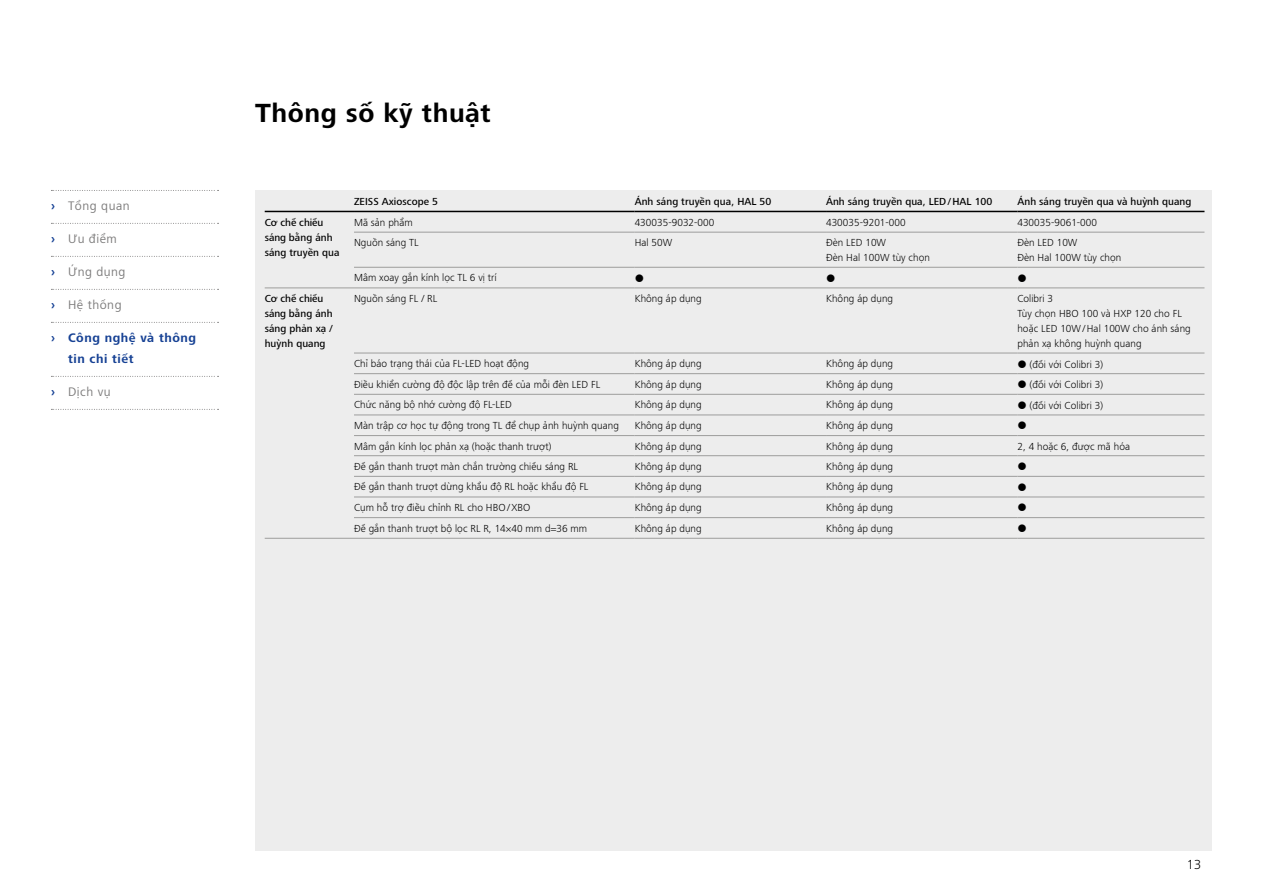
<style>
.page{position:relative;width:1263px;height:893px;background:#fff}
.page>*{position:absolute;margin:0;border:0;box-sizing:border-box;transform-origin:0 0}
.head_18_bd{font:700 27px "ZEISS Frutiger Next Viet";letter-spacing:.02em;color:#000}
.t1{font:300 13.5px "ZEISS Frutiger Next Viet";color:#000}
.t2{font:12.75px "ZEISS Frutiger Next Viet";letter-spacing:.04em;color:#7c7b7b}
.t3{font:700 12.75px/21px "ZEISS Frutiger Next Viet";letter-spacing:.04em;color:#164194}
.table_7_lt{font:300 10.5px/15px "ZEISS Frutiger Next Viet";letter-spacing:.005em;color:#000}
.table_7_med{font:500 10.5px/15px "ZEISS Frutiger Next Viet";letter-spacing:.005em;color:#000}
.s1{font-weight:700;color:#164194}
</style>
<div class="page">
<div style="left:255px;top:190px;width:957px;height:660px;background:#ededed"></div>
<hr style="left:635px;top:267px;width:191px;height:1px;background:#9d9d9c">
<hr style="left:826px;top:267px;width:191px;height:1px;background:#9d9d9c">
<hr style="left:1017px;top:267px;width:187px;height:1px;background:#9d9d9c">
<hr style="left:635px;top:288px;width:191px;height:1px;background:#9d9d9c">
<hr style="left:826px;top:288px;width:191px;height:1px;background:#9d9d9c">
<hr style="left:1017px;top:288px;width:187px;height:1px;background:#9d9d9c">
<hr style="left:354px;top:353px;width:281px;height:1px;background:#9d9d9c">
<hr style="left:635px;top:353px;width:191px;height:1px;background:#9d9d9c">
<hr style="left:826px;top:353px;width:191px;height:1px;background:#9d9d9c">
<hr style="left:1017px;top:353px;width:187px;height:1px;background:#9d9d9c">
<hr style="left:354px;top:373px;width:281px;height:1px;background:#9d9d9c">
<hr style="left:635px;top:373px;width:191px;height:1px;background:#9d9d9c">
<hr style="left:826px;top:373px;width:191px;height:1px;background:#9d9d9c">
<hr style="left:1017px;top:373px;width:187px;height:1px;background:#9d9d9c">
<hr style="left:354px;top:394px;width:281px;height:1px;background:#9d9d9c">
<hr style="left:635px;top:394px;width:191px;height:1px;background:#9d9d9c">
<hr style="left:826px;top:394px;width:191px;height:1px;background:#9d9d9c">
<hr style="left:1017px;top:394px;width:187px;height:1px;background:#9d9d9c">
<hr style="left:354px;top:415px;width:281px;height:1px;background:#9d9d9c">
<hr style="left:635px;top:415px;width:191px;height:1px;background:#9d9d9c">
<hr style="left:826px;top:415px;width:191px;height:1px;background:#9d9d9c">
<hr style="left:1017px;top:415px;width:187px;height:1px;background:#9d9d9c">
<hr style="left:354px;top:435px;width:281px;height:1px;background:#9d9d9c">
<hr style="left:635px;top:435px;width:191px;height:1px;background:#9d9d9c">
<hr style="left:826px;top:435px;width:191px;height:1px;background:#9d9d9c">
<hr style="left:1017px;top:435px;width:187px;height:1px;background:#9d9d9c">
<hr style="left:354px;top:455px;width:281px;height:1px;background:#9d9d9c">
<hr style="left:635px;top:455px;width:191px;height:1px;background:#9d9d9c">
<hr style="left:826px;top:455px;width:191px;height:1px;background:#9d9d9c">
<hr style="left:1017px;top:455px;width:187px;height:1px;background:#9d9d9c">
<hr style="left:354px;top:476px;width:281px;height:1px;background:#9d9d9c">
<hr style="left:635px;top:476px;width:191px;height:1px;background:#9d9d9c">
<hr style="left:826px;top:476px;width:191px;height:1px;background:#9d9d9c">
<hr style="left:1017px;top:476px;width:187px;height:1px;background:#9d9d9c">
<hr style="left:354px;top:497px;width:281px;height:1px;background:#9d9d9c">
<hr style="left:635px;top:497px;width:191px;height:1px;background:#9d9d9c">
<hr style="left:826px;top:497px;width:191px;height:1px;background:#9d9d9c">
<hr style="left:1017px;top:497px;width:187px;height:1px;background:#9d9d9c">
<hr style="left:354px;top:538px;width:281px;height:1px;background:#9d9d9c">
<hr style="left:635px;top:538px;width:191px;height:1px;background:#9d9d9c">
<hr style="left:826px;top:538px;width:191px;height:1px;background:#9d9d9c">
<hr style="left:1017px;top:538px;width:187px;height:1px;background:#9d9d9c">
<hr style="left:354px;top:267px;width:281px;height:1px;background:#9d9d9c">
<hr style="left:265px;top:288px;width:89px;height:1px;background:#9d9d9c">
<hr style="left:354px;top:288px;width:281px;height:1px;background:#9d9d9c">
<hr style="left:265px;top:211px;width:89px;height:1px;background:#000">
<hr style="left:354px;top:517px;width:281px;height:1px;background:#9d9d9c">
<hr style="left:635px;top:517px;width:191px;height:1px;background:#9d9d9c">
<hr style="left:826px;top:517px;width:191px;height:1px;background:#9d9d9c">
<hr style="left:1017px;top:517px;width:187px;height:1px;background:#9d9d9c">
<hr style="left:265px;top:538px;width:89px;height:1px;background:#9d9d9c">
<hr style="left:354px;top:211px;width:281px;height:1px;background:#000">
<hr style="left:635px;top:211px;width:191px;height:1px;background:#000">
<hr style="left:826px;top:211px;width:191px;height:1px;background:#000">
<hr style="left:1017px;top:211px;width:187px;height:1px;background:#000">
<hr style="left:354px;top:232px;width:281px;height:1px;background:#9d9d9c">
<hr style="left:635px;top:232px;width:191px;height:1px;background:#9d9d9c">
<hr style="left:826px;top:232px;width:191px;height:1px;background:#9d9d9c">
<hr style="left:1017px;top:232px;width:187px;height:1px;background:#9d9d9c">
<svg style="left:51px;top:190px;width:168px;height:1px"></svg>
<svg style="left:51px;top:223px;width:168px;height:1px"></svg>
<svg style="left:51px;top:256px;width:168px;height:1px"></svg>
<svg style="left:51px;top:289px;width:168px;height:1px"></svg>
<svg style="left:51px;top:322px;width:168px;height:1px"></svg>
<svg style="left:51px;top:376px;width:168px;height:1px"></svg>
<svg style="left:51px;top:409px;width:168px;height:1px"></svg>
<p class="t2" style="left:51px;top:197px;width:80px"><span class="s1">›</span> Tổng quan</p>
<p class="t2" style="left:51px;top:230px;width:67px"><span class="s1">›</span> Ưu điểm</p>
<p class="t2" style="left:51px;top:263px;width:76px"><span class="s1">›</span> Ứng dụng</p>
<p class="t2" style="left:51px;top:296px;width:72px"><span class="s1">›</span> Hệ thống</p>
<p class="t3" style="left:68px;top:327px;width:129px;text-indent:-17px">› Công nghệ và thông tin chi tiết</p>
<p class="t2" style="left:51px;top:383px;width:61px"><span class="s1">›</span> Dịch vụ</p>
<p class="head_18_bd" style="left:255px;top:93px;width:237px">Thông số kỹ thuật</p>
<p class="table_7_med" style="left:354px;top:194px;width:86px">ZEISS Axioscope 5</p>
<p class="table_7_med" style="left:635px;top:194px;width:138px">Ánh sáng truyền qua, HAL 50</p>
<p class="table_7_med" style="left:826px;top:194px;width:168px">Ánh sáng truyền qua, LED/HAL 100</p>
<p class="table_7_med" style="left:1017px;top:194px;width:175px">Ánh sáng truyền qua và huỳnh quang</p>
<p class="table_7_med" style="left:265px;top:215px;width:76px">Cơ chế chiếu sáng bằng ánh sáng truyền qua</p>
<p class="table_7_lt" style="left:354px;top:214px;width:60px">Mã sản phẩm</p>
<p class="table_7_lt" style="left:635px;top:214px;width:81px">430035-9032-000</p>
<p class="table_7_lt" style="left:826px;top:214px;width:81px">430035-9201-000</p>
<p class="table_7_lt" style="left:1017px;top:214px;width:81px">430035-9061-000</p>
<p class="table_7_lt" style="left:354px;top:235px;width:66px">Nguồn sáng TL</p>
<p class="table_7_lt" style="left:635px;top:235px;width:39px">Hal 50W</p>
<p class="table_7_lt" style="left:826px;top:235px;width:62px">Đèn LED 10W</p>
<p class="table_7_lt" style="left:826px;top:250px;width:105px">Đèn Hal 100W tùy chọn</p>
<p class="table_7_lt" style="left:1017px;top:235px;width:62px">Đèn LED 10W</p>
<p class="table_7_lt" style="left:1017px;top:250px;width:105px">Đèn Hal 100W tùy chọn</p>
<p class="table_7_lt" style="left:354px;top:270px;width:144px">Mâm xoay gắ n kính lọc TL 6 vị trí</p>
<p class="table_7_med" style="left:265px;top:290px;width:69px">Cơ chế chiếu sáng bằng ánh sáng phản xạ / huỳnh quang</p>
<p class="table_7_lt" style="left:354px;top:290px;width:85px">Nguồn sáng FL / RL</p>
<p class="table_7_lt" style="left:635px;top:290px;width:69px">Không áp dụng</p>
<p class="table_7_lt" style="left:826px;top:290px;width:69px">Không áp dụng</p>
<p class="table_7_lt" style="left:1017px;top:290px;width:37px">Colibri 3</p>
<p class="table_7_lt" style="left:1017px;top:305px;width:175px">Tùy chọn HBO 100 và HXP 120 cho FL hoặc LED 10W/Hal 100W cho ánh sáng phản xạ không huỳnh quang</p>
<p class="table_7_lt" style="left:354px;top:355px;width:177px">Chỉ báo trạng thái của FL-LED hoạt động</p>
<p class="table_7_lt" style="left:635px;top:355px;width:69px">Không áp dụng</p>
<p class="table_7_lt" style="left:826px;top:355px;width:69px">Không áp dụng</p>
<p class="table_7_lt" style="left:1030px;top:356px;width:75px">(đối với Colibri 3)</p>
<p class="table_7_lt" style="left:354px;top:376px;width:248px">Điều khiển cường độ độc lập trên đế của mỗi đèn LED FL</p>
<p class="table_7_lt" style="left:635px;top:376px;width:69px">Không áp dụng</p>
<p class="table_7_lt" style="left:826px;top:376px;width:69px">Không áp dụng</p>
<p class="table_7_lt" style="left:1030px;top:377px;width:75px">(đối với Colibri 3)</p>
<p class="table_7_lt" style="left:354px;top:397px;width:159px">Chức năng bộ nhớ cường độ FL-LED</p>
<p class="table_7_lt" style="left:635px;top:397px;width:69px">Không áp dụng</p>
<p class="table_7_lt" style="left:826px;top:397px;width:69px">Không áp dụng</p>
<p class="table_7_lt" style="left:1030px;top:397px;width:75px">(đối với Colibri 3)</p>
<p class="table_7_lt" style="left:354px;top:417px;width:266px">Màn trập cơ học tự động trong TL để chụp ảnh huỳnh quang</p>
<p class="table_7_lt" style="left:635px;top:417px;width:69px">Không áp dụng</p>
<p class="table_7_lt" style="left:826px;top:417px;width:69px">Không áp dụng</p>
<p class="table_7_lt" style="left:354px;top:438px;width:199px">Mâm gắn kính lọc phản xạ (hoặc thanh trượt)</p>
<p class="table_7_lt" style="left:635px;top:438px;width:69px">Không áp dụng</p>
<p class="table_7_lt" style="left:826px;top:438px;width:69px">Không áp dụng</p>
<p class="table_7_lt" style="left:1017px;top:438px;width:114px">2, 4 hoặc 6, được mã hóa</p>
<p class="table_7_lt" style="left:354px;top:458px;width:226px">Đế gắ n thanh trượt màn chắn trường chiếu sáng RL</p>
<p class="table_7_lt" style="left:635px;top:458px;width:69px">Không áp dụng</p>
<p class="table_7_lt" style="left:826px;top:458px;width:69px">Không áp dụng</p>
<p class="table_7_lt" style="left:354px;top:479px;width:236px">Đế gắ n thanh trượt dừng khẩu độ RL hoặc khẩu độ FL</p>
<p class="table_7_lt" style="left:635px;top:479px;width:69px">Không áp dụng</p>
<p class="table_7_lt" style="left:826px;top:479px;width:69px">Không áp dụng</p>
<p class="table_7_lt" style="left:354px;top:499px;width:178px">Cụm hỗ trợ điều chỉnh RL cho HBO/XBO</p>
<p class="table_7_lt" style="left:635px;top:499px;width:69px">Không áp dụng</p>
<p class="table_7_lt" style="left:826px;top:499px;width:69px">Không áp dụng</p>
<p class="table_7_lt" style="left:354px;top:520px;width:235px">Đế gắ n thanh trượt bộ lọc RL R, 14×40 mm d=36 mm</p>
<p class="table_7_lt" style="left:635px;top:520px;width:69px">Không áp dụng</p>
<p class="table_7_lt" style="left:826px;top:520px;width:69px">Không áp dụng</p>
<p class="t1" style="left:1187px;top:855px;width:16px">13</p>
</div>
